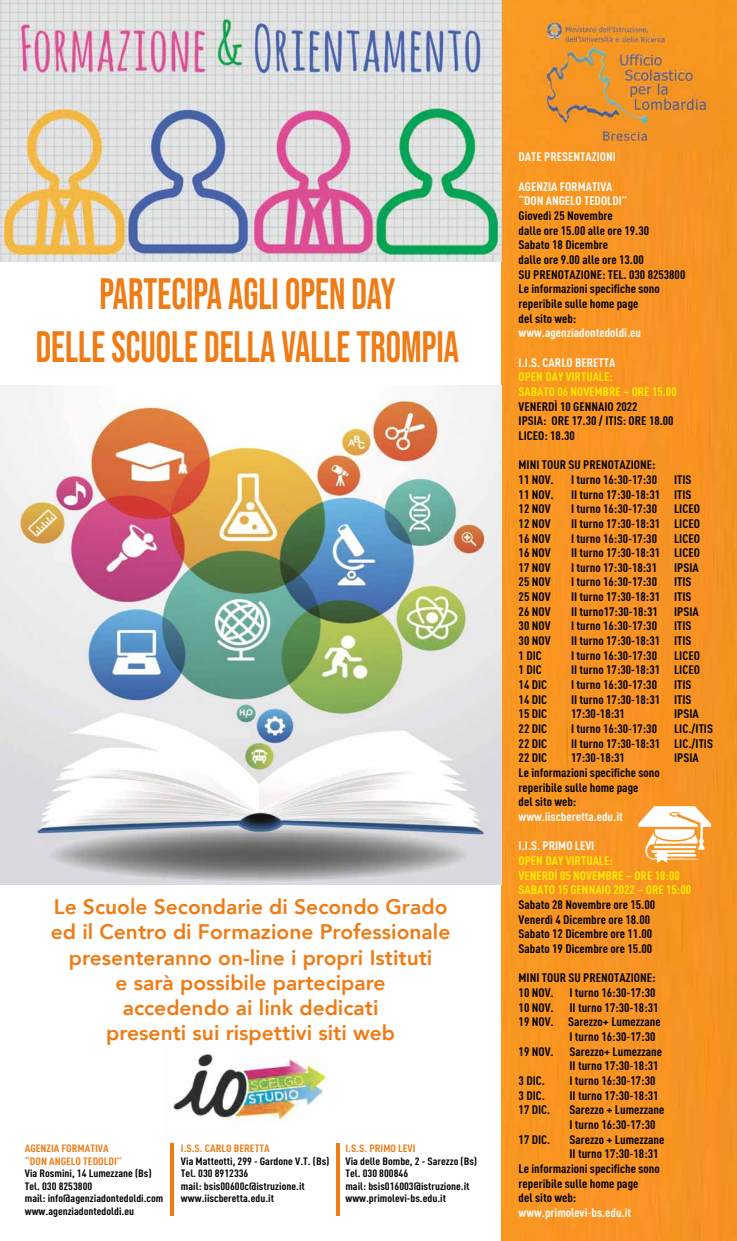
<style>
.page{position:relative;width:737px;height:1241px;background:#fff}
.page>*{position:absolute;margin:0;border:0;box-sizing:border-box;transform-origin:0 0}
.t1{font:43.93px/52.8px "Bebas Neue";color:#ef7b15;text-align:center;scale:.87 1}
.t2{font:800 21px/25.2px "Avenir";color:#ef7b15;text-align:center}
.t3{font:700 12.25px/14.6px "DIN Cond";color:#000;scale:1.1 1}
.t4{font:700 12.25px/14.6px "DIN Cond";color:#fff;scale:1.1 1}
.t5{font:700 12.25px/14.6px "DIN Cond";color:#ffed00;scale:1.1 1}
.t6{font:700 10.5px/12.6px "DIN Cond";color:#000;scale:1.14 1}
.t7{font:700 10.5px/12.6px "DIN Cond";color:#ef7b15;scale:1.14 1}
</style>
<div class="page">
<img style="left:173px;top:1052px;width:154px;height:71px">
<div style="left:501px;top:0;width:236px;height:1240px;background:#f89423"></div>
<img style="left:0;top:0;width:501px;height:261px">
<img style="left:0;top:385px;width:501px;height:499px">
<img style="left:633px;top:797px;width:81px;height:69px">
<hr style="left:170px;top:1143px;width:3px;height:72px;background:#ef7b15">
<hr style="left:337px;top:1143px;width:3px;height:72px;background:#ef7b15">
<h1 class="t1" style="left:36px;top:267px;width:488px">PARTECIPA AGLI OPEN DAY<br>DELLE SCUOLE DELLA VALLE TROMPIA</h1>
<h2 class="t2" style="left:51px;top:894px;width:401px">Le Scuole Secondarie di Secondo Grado ed il Centro di Formazione Professionale presenteranno on-line i propri Istituti<br>e sarà possibile partecipare<br>accedendo ai link dedicati<br>presenti sui rispettivi siti web</h2>
<p class="t7" style="left:25px;top:1141px;width:87px">AGENZIA FORMATIVA “DON ANGELO TEDOLDI”</p>
<p class="t6" style="left:25px;top:1166px;width:123px">Via Rosmini, 14 Lumezzane (Bs)<br>Tel. 030 8253800<br>mail: info@agenziadontedoldi.com www.agenziadontedoldi.eu</p>
<p class="t7" style="left:181px;top:1141px;width:79px">I.S.S. CARLO BERETTA</p>
<p class="t6" style="left:181px;top:1154px;width:132px">Via Matteotti, 299 - Gardone V.T. (Bs)<br>Tel. 030 8912336<br>mail: bsis00600c@istruzione.it www.iiscberetta.edu.it</p>
<p class="t7" style="left:345px;top:1141px;width:63px">I.S.S. PRIMO LEVI</p>
<p class="t6" style="left:345px;top:1154px;width:117px">Via delle Bombe, 2 - Sarezzo (Bs)<br>Tel. 030 800846<br>mail: bsis016003@istruzione.it www.primolevi-bs.edu.it</p>
<p class="t4" style="left:518px;top:149px;width:90px">DATE PRESENTAZIONI</p>
<p class="t4" style="left:518px;top:178px;width:100px">AGENZIA FORMATIVA “DON ANGELO TEDOLDI”</p>
<p class="t3" style="left:518px;top:208px;width:153px">Giovedì 25 Novembre<br>dalle ore 15.00 alle ore 19.30<br>Sabato 18 Dicembre<br>dalle ore 9.00 alle ore 13.00<br>SU PRENOTAZIONE: TEL. 030 8253800<br>Le informazioni specifiche sono reperibile sulle home page<br>del sito web:</p>
<p class="t4" style="left:518px;top:325px;width:113px">www.agenziadontedoldi.eu</p>
<p class="t4" style="left:518px;top:354px;width:89px">I.I.S. CARLO BERETTA</p>
<p class="t5" style="left:518px;top:369px;width:145px">OPEN DAY VIRTUALE:<br>SABATO 06 NOVEMBRE – ORE 15.00</p>
<p class="t3" style="left:518px;top:398px;width:142px">VENERDÌ 10 GENNAIO 2022<br>IPSIA: ORE 17.30 / ITIS: ORE 18.00<br>LICEO: 18.30</p>
<p class="t3" style="left:518px;top:457px;width:126px">MINI TOUR SU PRENOTAZIONE:<br>11 NOV.</p>
<p class="t3" style="left:571px;top:471px;width:80px">I turno 16:30-17:30</p>
<p class="t3" style="left:674px;top:471px;width:17px">ITIS</p>
<p class="t3" style="left:518px;top:486px;width:33px">11 NOV.</p>
<p class="t3" style="left:571px;top:486px;width:111px">II turno 17:30-18:31 ITIS</p>
<p class="t3" style="left:518px;top:501px;width:31px">12 NOV</p>
<p class="t3" style="left:571px;top:501px;width:80px">I turno 16:30-17:30</p>
<p class="t3" style="left:674px;top:501px;width:25px">LICEO</p>
<p class="t3" style="left:518px;top:515px;width:31px">12 NOV</p>
<p class="t3" style="left:571px;top:515px;width:119px">II turno 17:30-18:31 LICEO</p>
<p class="t3" style="left:518px;top:530px;width:31px">16 NOV</p>
<p class="t3" style="left:571px;top:530px;width:80px">I turno 16:30-17:30</p>
<p class="t3" style="left:674px;top:530px;width:25px">LICEO</p>
<p class="t3" style="left:518px;top:545px;width:31px">16 NOV</p>
<p class="t3" style="left:571px;top:545px;width:119px">II turno 17:30-18:31 LICEO</p>
<p class="t3" style="left:518px;top:559px;width:31px">17 NOV</p>
<p class="t3" style="left:571px;top:559px;width:80px">I turno 17:30-18:31</p>
<p class="t3" style="left:674px;top:559px;width:24px">IPSIA</p>
<p class="t3" style="left:518px;top:574px;width:31px">25 NOV</p>
<p class="t3" style="left:571px;top:574px;width:80px">I turno 16:30-17:30</p>
<p class="t3" style="left:674px;top:574px;width:17px">ITIS</p>
<p class="t3" style="left:518px;top:589px;width:31px">25 NOV</p>
<p class="t3" style="left:571px;top:589px;width:111px">II turno 17:30-18:31 ITIS</p>
<p class="t3" style="left:518px;top:603px;width:31px">26 NOV</p>
<p class="t3" style="left:571px;top:603px;width:80px">II turno17:30-18:31</p>
<p class="t3" style="left:674px;top:603px;width:24px">IPSIA</p>
<p class="t3" style="left:518px;top:618px;width:31px">30 NOV</p>
<p class="t3" style="left:571px;top:618px;width:80px">I turno 16:30-17:30</p>
<p class="t3" style="left:674px;top:618px;width:17px">ITIS</p>
<p class="t3" style="left:518px;top:633px;width:31px">30 NOV</p>
<p class="t3" style="left:571px;top:633px;width:111px">II turno 17:30-18:31 ITIS</p>
<p class="t3" style="left:518px;top:647px;width:23px">1 DIC</p>
<p class="t3" style="left:571px;top:647px;width:80px">I turno 16:30-17:30</p>
<p class="t3" style="left:674px;top:647px;width:25px">LICEO</p>
<p class="t3" style="left:518px;top:662px;width:23px">1 DIC</p>
<p class="t3" style="left:571px;top:662px;width:119px">II turno 17:30-18:31 LICEO</p>
<p class="t3" style="left:518px;top:677px;width:28px">14 DIC</p>
<p class="t3" style="left:571px;top:677px;width:80px">I turno 16:30-17:30</p>
<p class="t3" style="left:674px;top:677px;width:17px">ITIS</p>
<p class="t3" style="left:518px;top:691px;width:28px">14 DIC</p>
<p class="t3" style="left:571px;top:691px;width:111px">II turno 17:30-18:31 ITIS</p>
<p class="t3" style="left:518px;top:706px;width:28px">15 DIC</p>
<p class="t3" style="left:571px;top:706px;width:51px">17:30-18:31</p>
<p class="t3" style="left:674px;top:706px;width:24px">IPSIA</p>
<p class="t3" style="left:518px;top:721px;width:28px">22 DIC</p>
<p class="t3" style="left:571px;top:721px;width:80px">I turno 16:30-17:30</p>
<p class="t3" style="left:674px;top:721px;width:37px">LIC./ITIS</p>
<p class="t3" style="left:518px;top:735px;width:28px">22 DIC</p>
<p class="t3" style="left:571px;top:735px;width:131px">II turno 17:30-18:31 LIC./ITIS</p>
<p class="t3" style="left:518px;top:750px;width:28px">22 DIC</p>
<p class="t3" style="left:571px;top:750px;width:51px">17:30-18:31</p>
<p class="t3" style="left:674px;top:750px;width:24px">IPSIA</p>
<p class="t3" style="left:518px;top:765px;width:130px">Le informazioni specifiche sono reperibile sulle home page<br>del sito web:</p>
<p class="t4" style="left:518px;top:809px;width:96px">www.iiscberetta.edu.it</p>
<p class="t4" style="left:518px;top:838px;width:70px">I.I.S. PRIMO LEVI</p>
<p class="t5" style="left:518px;top:852px;width:158px">OPEN DAY VIRTUALE:<br>VENERDÍ 05 NOVEMBRE – ORE 18:00<br>SABATO 15 GENNAIO 2022 – ORE 15:00</p>
<p class="t3" style="left:518px;top:896px;width:126px">Sabato 28 Novembre ore 15.00<br>Venerdì 4 Dicembre ore 18.00<br>Sabato 12 Dicembre ore 11.00<br>Sabato 19 Dicembre ore 15.00</p>
<p class="t3" style="left:518px;top:970px;width:126px">MINI TOUR SU PRENOTAZIONE:<br>10 NOV.</p>
<p class="t3" style="left:569px;top:984px;width:80px">I turno 16:30-17:30</p>
<p class="t3" style="left:518px;top:999px;width:33px">10 NOV.</p>
<p class="t3" style="left:569px;top:999px;width:83px">II turno 17:30-18:31</p>
<p class="t3" style="left:518px;top:1014px;width:131px">19 NOV. Sarezzo+ Lumezzane</p>
<p class="t3" style="left:569px;top:1028px;width:80px">I turno 16:30-17:30</p>
<p class="t3" style="left:518px;top:1043px;width:33px">19 NOV.</p>
<p class="t3" style="left:569px;top:1043px;width:86px">Sarezzo+ Lumezzane<br>II turno 17:30-18:31</p>
<p class="t3" style="left:518px;top:1072px;width:25px">3 DIC.</p>
<p class="t3" style="left:569px;top:1072px;width:80px">I turno 16:30-17:30</p>
<p class="t3" style="left:518px;top:1087px;width:25px">3 DIC.</p>
<p class="t3" style="left:569px;top:1087px;width:83px">II turno 17:30-18:31</p>
<p class="t3" style="left:518px;top:1102px;width:30px">17 DIC.</p>
<p class="t3" style="left:569px;top:1102px;width:88px">Sarezzo + Lumezzane<br>I turno 16:30-17:30</p>
<p class="t3" style="left:518px;top:1131px;width:30px">17 DIC.</p>
<p class="t3" style="left:569px;top:1131px;width:88px">Sarezzo + Lumezzane</p>
<p class="t3" style="left:569px;top:1146px;width:83px">II turno 17:30-18:31</p>
<p class="t3" style="left:518px;top:1160px;width:130px">Le informazioni specifiche sono</p>
<p class="t3" style="left:518px;top:1175px;width:110px">reperibile sulle home page</p>
<p class="t3" style="left:518px;top:1190px;width:54px">del sito web:</p>
<p class="t4" style="left:518px;top:1204px;width:104px">www.primolevi-bs.edu.it</p>
</div>
